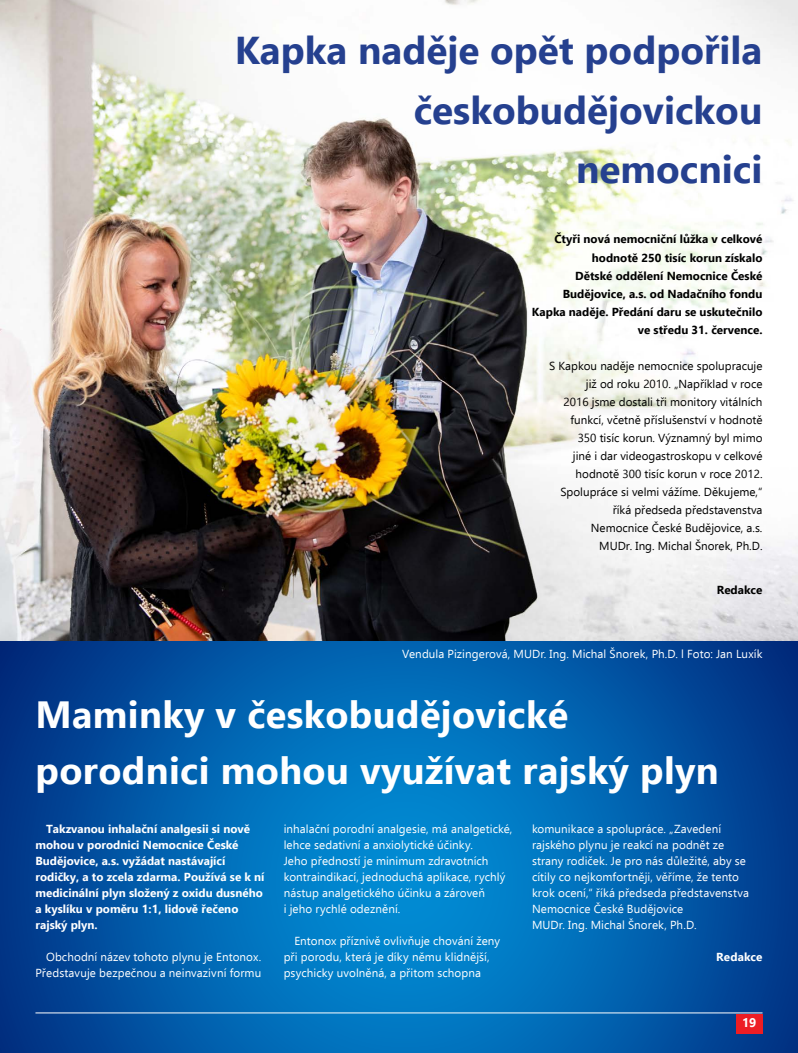
<style>
.page{position:relative;width:798px;height:1053px;background:#fff}
.page>*{position:absolute;margin:0;border:0;box-sizing:border-box;transform-origin:0 0}
.t1{font:700 38.75px/59.5px "Ebrima";color:#25408f;text-align:right}
.t2{font:700 37.88px/55.4px "Ebrima";letter-spacing:.01em;color:#fff}
.t3{font:700 12.5px "Ebrima";color:#fff}
.t4{font:11.62px/16px "Ebrima";letter-spacing:.005em;color:#fff}
.t5{font:11.62px/18px "Ebrima";color:#000;text-align:right}
.t6{font:700 11.62px/16px "Ebrima";color:#fff}
.t7{font:700 11.62px/18px "Ebrima";color:#000;text-align:right}
</style>
<div class="page">
<img style="left:0;top:0;width:797px;height:641px">
<svg style="left:0;top:641px;width:797px;height:411px;background:#015fac"></svg>
<hr style="left:35px;top:1012px;width:727px;height:1px;background:#fff">
<div style="left:735px;top:1013px;width:27px;height:20px;background:#ed1d24"></div>
<h1 class="t1" style="left:234px;top:18px;width:529px">Kapka naděje opět podpořila českobudějovickou nemocnici</h1>
<p class="t7" style="left:531px;top:230px;width:232px">Čtyři nová nemocniční lůžka v celkové hodnotě 250 tisíc korun získalo<br>Dětské oddělení Nemocnice České Budějovice, a.s. od Nadačního fondu Kapka naděje. Předání daru se uskutečnilo ve středu 31. července.</p>
<p class="t5" style="left:549px;top:356px;width:215px">S Kapkou naděje nemocnice spolupracuje již od roku 2010. „Například v roce<br>2016 jsme dostali tři monitory vitálních funkcí, včetně příslušenství v hodnotě 350 tisíc korun. Významný byl mimo<br>jiné i dar videogastroskopu v celkové hodnotě 300 tisíc korun v roce 2012.<br>Spolupráce si velmi vážíme. Děkujeme,“ říká předseda představenstva<br>Nemocnice České Budějovice, a.s.<br>MUDr. Ing. Michal Šnorek, Ph.D.</p>
<p class="t7" style="left:716px;top:580px;width:47px">Redakce</p>
<p class="t4" style="left:402px;top:645px;width:361px">Vendula Pizingerová, MUDr. Ing. Michal Šnorek, Ph.D. l Foto: Jan Luxík</p>
<h2 class="t2" style="left:35px;top:685px;width:684px">Maminky v českobudějovické porodnici mohou využívat rajský plyn</h2>
<p class="t6" style="left:35px;top:820px;width:230px;text-indent:11px">Takzvanou inhalační analgesii si nově mohou v porodnici Nemocnice České Budějovice, a.s. vyžádat nastávající rodičky, a to zcela zdarma. Používá se k ní medicinální plyn složený z oxidu dusného a kyslíku v poměru 1:1, lidově řečeno rajský plyn.</p>
<p class="t4" style="left:35px;top:948px;width:227px;text-align:right">Obchodní název tohoto plynu je Entonox.<br>Představuje bezpečnou a neinvazivní formu</p>
<p class="t4" style="left:283px;top:820px;width:230px">inhalační porodní analgesie, má analgetické, lehce sedativní a anxiolytické účinky.<br>Jeho předností je minimum zdravotních kontraindikací, jednoduchá aplikace, rychlý nástup analgetického účinku a zároveň<br>i jeho rychlé odeznění.</p>
<p class="t4" style="left:283px;top:932px;width:218px;text-indent:11px">Entonox příznivě ovlivňuje chování ženy při porodu, která je díky němu klidnější, psychicky uvolněná, a přitom schopna</p>
<p class="t4" style="left:531px;top:820px;width:218px">komunikace a spolupráce. „Zavedení rajského plynu je reakcí na podnět ze strany rodiček. Je pro nás důležité, aby se cítily co nejkomfortněji, věříme, že tento krok ocení,“ říká předseda představenstva Nemocnice České Budějovice<br>MUDr. Ing. Michal Šnorek, Ph.D.</p>
<p class="t6" style="left:716px;top:948px;width:48px">Redakce</p>
<p class="t3" style="left:741px;top:1013px;width:16px">19</p>
</div>
